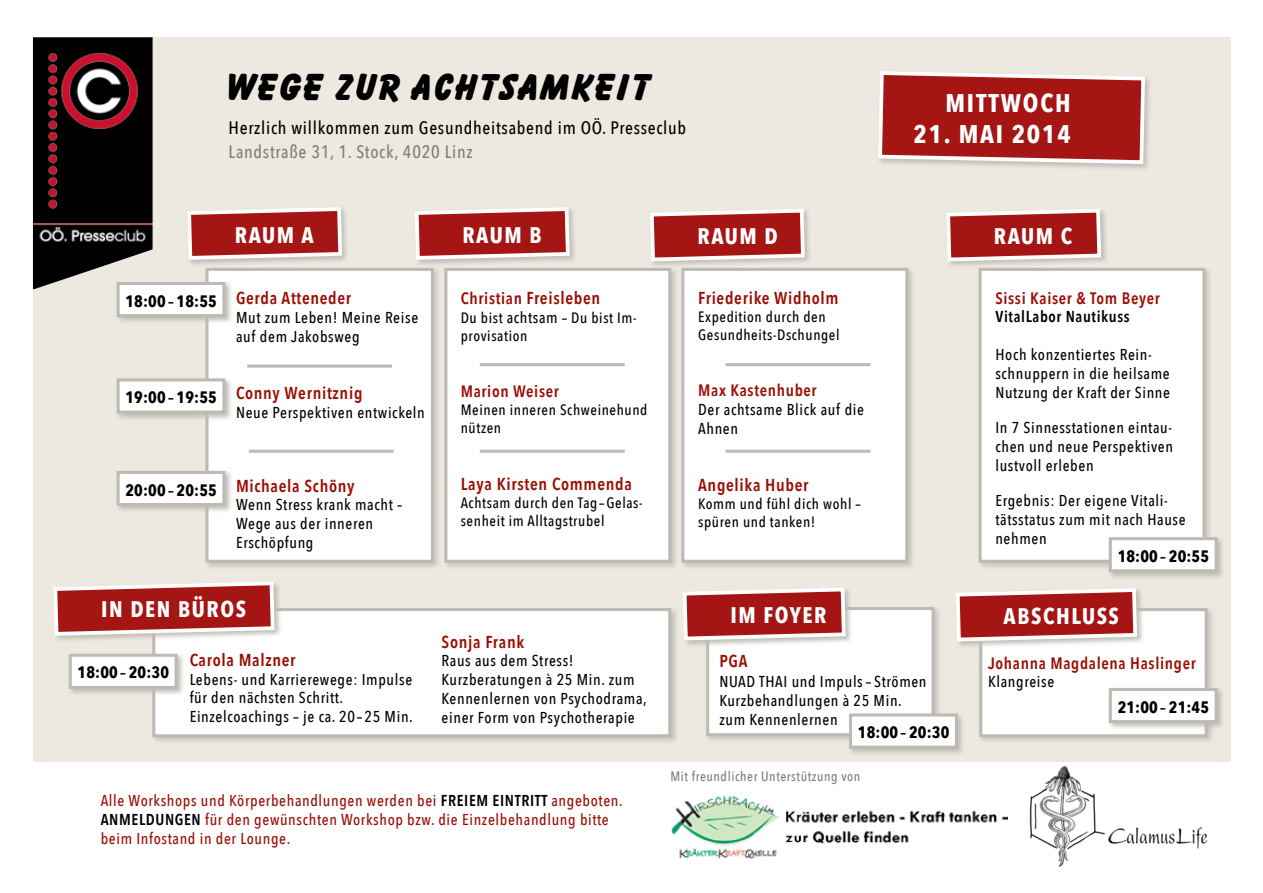
<style>
.page{position:relative;width:1263px;height:893px;background:#fff}
.page>*{position:absolute;margin:0;border:0;box-sizing:border-box;transform-origin:0 0}
.t1{font:700 33px "Balloon Extra";letter-spacing:.07em;color:#000}
.t2{font:700 25.5px "Avenir Next Condensed";letter-spacing:.07em;color:#fff}
.t3{font:700 22.5px "Avenir Next Condensed";letter-spacing:.07em;color:#fff}
.t4{font:500 18px "Avenir Next Condensed";letter-spacing:.04em;color:#000}
.t5{font:500 18px "Avenir Next Condensed";letter-spacing:.04em;color:#807e79}
.t6{font:600 17.25px "Avenir Next Condensed";letter-spacing:.04em;color:#9a0e04}
.t7{font:700 16.5px "Avenir Next Condensed";letter-spacing:.01em;color:#000}
.t8{font:600 16.5px "Avenir Next Condensed";letter-spacing:.04em;color:#9a0e04}
.t9{font:500 15.75px/18.9px "Avenir Next Condensed";letter-spacing:.04em;color:#000}
.t10{font:500 15.75px/18.9px "Avenir Next Condensed";letter-spacing:.04em;color:#9a0e04}
.t11{font:600 15.75px "Avenir Next Condensed";letter-spacing:.04em;color:#000}
.t12{font:500 15px/18px "Avenir Next Condensed";letter-spacing:.04em;color:#000}
.t13{font:500 13.5px "Avenir Next Condensed";letter-spacing:.04em;color:#807e79}
.s1{font-weight:600;font-size:15.75px}
.s2{font-family:"Arial";font-weight:400}
.s3{font-size:16.5px}
.s4{font-size:15.75px}
.s5{font-weight:600;color:#000}
</style>
<div class="page">
<div style="left:34px;top:37px;width:1197px;height:725px;background:#eee9e0"></div>
<img style="left:1029px;top:765px;width:179px;height:102px">
<img style="left:671px;top:795px;width:336px;height:64px">
<div style="left:186px;top:205px;width:164px;height:62px;background:#bcbab3;opacity:.91"></div>
<svg style="left:186px;top:205px;width:158px;height:57px;background:#bc5c59"></svg>
<div style="left:204px;top:266px;width:237px;height:304px;background:#bcbab3;opacity:.75"></div>
<div style="left:205px;top:268px;width:229px;height:295px;background:#fff;border:3px solid #bcbab3"></div>
<div style="left:413px;top:205px;width:164px;height:62px;background:#bcbab3;opacity:.91"></div>
<svg style="left:413px;top:205px;width:159px;height:57px;background:#bc5d5a"></svg>
<div style="left:443px;top:267px;width:236px;height:303px;background:#bcbab3;opacity:.75"></div>
<div style="left:444px;top:268px;width:227px;height:295px;background:#fff;border:3px solid #bcbab3"></div>
<div style="left:944px;top:207px;width:165px;height:62px;background:#bcbab3;opacity:.91"></div>
<svg style="left:944px;top:207px;width:159px;height:56px;background:#bc5b58"></svg>
<div style="left:977px;top:266px;width:236px;height:304px;background:#bcbab3;opacity:.75"></div>
<div style="left:978px;top:268px;width:227px;height:295px;background:#fff;border:3px solid #bcbab3"></div>
<div style="left:648px;top:207px;width:164px;height:62px;background:#bcbab3;opacity:.91"></div>
<svg style="left:648px;top:207px;width:159px;height:56px;background:#bc5b58"></svg>
<div style="left:680px;top:266px;width:236px;height:304px;background:#bcbab3;opacity:.75"></div>
<div style="left:681px;top:268px;width:227px;height:295px;background:#fff;border:3px solid #bcbab3"></div>
<div style="left:151px;top:607px;width:528px;height:137px;background:#bcbab3;opacity:.75"></div>
<div style="left:152px;top:608px;width:519px;height:129px;background:#fff;border:3px solid #bcbab3"></div>
<div style="left:977px;top:606px;width:238px;height:139px;background:#bcbab3;opacity:.75"></div>
<div style="left:979px;top:608px;width:229px;height:129px;background:#fff;border:3px solid #bcbab3"></div>
<div style="left:1107px;top:686px;width:118px;height:45px;background:#bcbab3;opacity:.91"></div>
<div style="left:1109px;top:688px;width:108px;height:35px;background:#fff;border:3px solid #bcbab3"></div>
<div style="left:67px;top:652px;width:118px;height:44px;background:#bcbab3;opacity:.91"></div>
<div style="left:69px;top:654px;width:109px;height:35px;background:#fff;border:3px solid #bcbab3"></div>
<div style="left:52px;top:580px;width:230px;height:63px;background:#bcbab3;opacity:.91"></div>
<svg style="left:52px;top:580px;width:224px;height:58px;background:#bc5c59"></svg>
<img style="left:33px;top:37px;width:120px;height:211px">
<svg style="left:31px;top:248px;width:122px;height:43px"></svg>
<div style="left:1107px;top:535px;width:118px;height:45px;background:#bcbab3;opacity:.91"></div>
<div style="left:1109px;top:537px;width:108px;height:35px;background:#fff;border:3px solid #bcbab3"></div>
<div style="left:115px;top:377px;width:118px;height:44px;background:#bcbab3;opacity:.91"></div>
<div style="left:117px;top:378px;width:108px;height:36px;background:#fff;border:3px solid #bcbab3"></div>
<div style="left:115px;top:469px;width:118px;height:44px;background:#bcbab3;opacity:.91"></div>
<div style="left:117px;top:471px;width:108px;height:35px;background:#fff;border:3px solid #bcbab3"></div>
<div style="left:115px;top:280px;width:118px;height:45px;background:#bcbab3;opacity:.91"></div>
<div style="left:117px;top:282px;width:108px;height:35px;background:#fff;border:3px solid #bcbab3"></div>
<div style="left:954px;top:586px;width:190px;height:63px;background:#bcbab3;opacity:.91"></div>
<svg style="left:954px;top:586px;width:185px;height:57px"></svg>
<div style="left:704px;top:605px;width:238px;height:139px;background:#bcbab3;opacity:.75"></div>
<div style="left:706px;top:607px;width:228px;height:129px;background:#fff;border:3px solid #bcbab3"></div>
<div style="left:681px;top:586px;width:172px;height:62px;background:#bcbab3;opacity:.91"></div>
<svg style="left:681px;top:586px;width:167px;height:56px;background:#bc5a58"></svg>
<div style="left:847px;top:712px;width:119px;height:44px;background:#bcbab3;opacity:.91"></div>
<div style="left:849px;top:713px;width:109px;height:36px;background:#fff;border:3px solid #bcbab3"></div>
<div style="left:876px;top:69px;width:276px;height:103px;background:#bcbab3;opacity:.91"></div>
<svg style="left:876px;top:69px;width:271px;height:97px;background:#b44341"></svg>
<hr style="left:249px;top:450px;width:145px;height:3px;background:#bcbab3">
<hr style="left:480px;top:450px;width:145px;height:3px;background:#bcbab3">
<hr style="left:726px;top:450px;width:144px;height:3px;background:#bcbab3">
<hr style="left:247px;top:365px;width:145px;height:3px;background:#bcbab3">
<hr style="left:480px;top:363px;width:145px;height:3px;background:#bcbab3">
<hr style="left:726px;top:363px;width:144px;height:3px;background:#bcbab3">
<h1 class="t1" style="left:222px;top:65px;width:425px">WEGE ZUR ACHTSAMKEIT</h1>
<p class="t4" style="left:229px;top:116px;width:459px">Herzlich willkommen zum Gesundheitsabend im OÖ. Presseclub</p>
<p class="t5" style="left:229px;top:140px;width:246px">Landstraße 31, 1. Stock, 4020 Linz</p>
<h2 class="t2" style="left:945px;top:88px;width:127px">MITTWOCH</h2>
<h2 class="t2" style="left:913px;top:118px;width:159px">21. MAI 2014</h2>
<h3 class="t3" style="left:235px;top:221px;width:80px">RAUM A</h3>
<h3 class="t3" style="left:462px;top:221px;width:81px">RAUM B</h3>
<p class="t7" style="left:125px;top:291px;width:93px">18:00 <span class="s1">–</span> 18:55</p>
<p class="t7" style="left:125px;top:387px;width:93px">19:00 <span class="s1">–</span> 19:55</p>
<p class="t6" style="left:236px;top:288px;width:117px">Gerda Atteneder</p>
<p class="t9" style="left:236px;top:308px;width:184px">Mut zum Leben! Meine Reise auf dem Jakobsweg</p>
<p class="t6" style="left:236px;top:382px;width:128px">Conny Wernitznig</p>
<p class="t9" style="left:236px;top:403px;width:190px">Neue Perspektiven entwickeln</p>
<p class="t7" style="left:125px;top:480px;width:93px">20:00 <span class="s1">–</span> 20:55</p>
<p class="t6" style="left:236px;top:475px;width:120px">Michaela Schöny</p>
<p class="t9" style="left:236px;top:495px;width:168px">Wenn Stress krank macht <span class="s2">-<br></span>Wege aus der inneren<br>Erschöpfung</p>
<h3 class="t3" style="left:101px;top:596px;width:146px">IN DEN BÜROS</h3>
<p class="t7" style="left:78px;top:663px;width:93px">18:00 <span class="s1">–</span> 20:30</p>
<p class="t6" style="left:190px;top:649px;width:107px">Carola Malzner</p>
<p class="t9" style="left:190px;top:669px;width:225px">Lebens- und Karrierewege: Impulse für den nächsten Schritt.<br>Einzelcoachings – je ca. 20–25 Min.</p>
<p class="t6" style="left:461px;top:288px;width:141px"><span class="s3">Christian</span> Freisleben</p>
<p class="t12" style="left:461px;top:309px;width:177px">Du bist <span class="s4">achtsam</span> – Du bist Im&shy;provisation</p>
<p class="t8" style="left:461px;top:381px;width:100px">Marion Weiser</p>
<p class="t12" style="left:461px;top:401px;width:188px">Meinen inneren Schweinehund nützen</p>
<p class="t6" style="left:461px;top:473px;width:173px">Laya Kirsten Commenda</p>
<p class="t12" style="left:461px;top:493px;width:183px">Achtsam durch den Tag–Gelas&shy;senheit im Alltagstrubel</p>
<p class="t6" style="left:442px;top:631px;width:84px">Sonja Frank</p>
<p class="t9" style="left:442px;top:651px;width:207px">Raus aus dem Stress!<br>Kurzberatungen à 25 Min. zum<br>Kennenlernen von Psychodrama, einer Form von Psychotherapie</p>
<h3 class="t3" style="left:698px;top:222px;width:82px">RAUM D</h3>
<p class="t6" style="left:698px;top:288px;width:142px">Friederike Widholm</p>
<p class="t12" style="left:698px;top:308px;width:143px">Expedition durch den<br>Gesundheits-Dschungel</p>
<p class="t8" style="left:698px;top:380px;width:120px">Max Kastenhuber</p>
<p class="t9" style="left:698px;top:400px;width:167px">Der achtsame Blick auf die<br>Ahnen</p>
<p class="t6" style="left:698px;top:474px;width:112px">Angelika Huber</p>
<p class="t12" style="left:698px;top:494px;width:164px">Komm und fühl dich wohl – spüren und tanken!</p>
<h3 class="t3" style="left:730px;top:601px;width:97px">IM FOYER</h3>
<p class="t6" style="left:719px;top:651px;width:30px">PGA</p>
<p class="t9" style="left:719px;top:672px;width:209px">NUAD THAI und Impuls – Strömen<br>Kurzbehandlungen à 25 Min. zum Kennenlernen</p>
<p class="t7" style="left:858px;top:722px;width:93px">18:00 <span class="s1">–</span> 20:30</p>
<h3 class="t3" style="left:994px;top:222px;width:80px">RAUM C</h3>
<p class="t8" style="left:995px;top:288px;width:166px">Sissi Kaiser &amp; Tom Beyer</p>
<p class="t11" style="left:995px;top:307px;width:136px">VitalLabor Nautikuss</p>
<p class="t9" style="left:995px;top:345px;width:176px">Hoch konzentiertes Rein&shy;schnuppern in die heilsame<br>Nutzung der Kraft der Sinne</p>
<p class="t9" style="left:995px;top:418px;width:179px;text-align:justify">In 7 Sinnesstationen eintau&shy;chen und neue Perspektiven lustvoll erleben</p>
<p class="t9" style="left:995px;top:491px;width:192px">Ergebnis: Der eigene Vitali&shy;tätsstatus zum mit nach Hause nehmen</p>
<p class="t7" style="left:1118px;top:546px;width:93px">18:00 <span class="s1">–</span> 20:55</p>
<h3 class="t3" style="left:1003px;top:602px;width:117px">ABSCHLUSS</h3>
<p class="t8" style="left:988px;top:653px;width:209px">Johanna Magdalena Haslinger</p>
<p class="t9" style="left:988px;top:672px;width:68px">Klangreise</p>
<p class="t7" style="left:1118px;top:697px;width:93px">21:00 <span class="s1">–</span> 21:45</p>
<p class="t10" style="left:101px;top:791px;width:524px">Alle Workshops und Körperbehandlungen werden bei <span class="s5">FREIEM EINTRITT</span> angeboten.<br><span class="s5">ANMELDUNGEN</span> für den gewünschten Workshop bzw. die Einzelbehandlung bitte beim Infostand in der Lounge.</p>
<p class="t13" style="left:670px;top:768px;width:191px">Mit freundlicher Unterstützung von</p>
</div>
